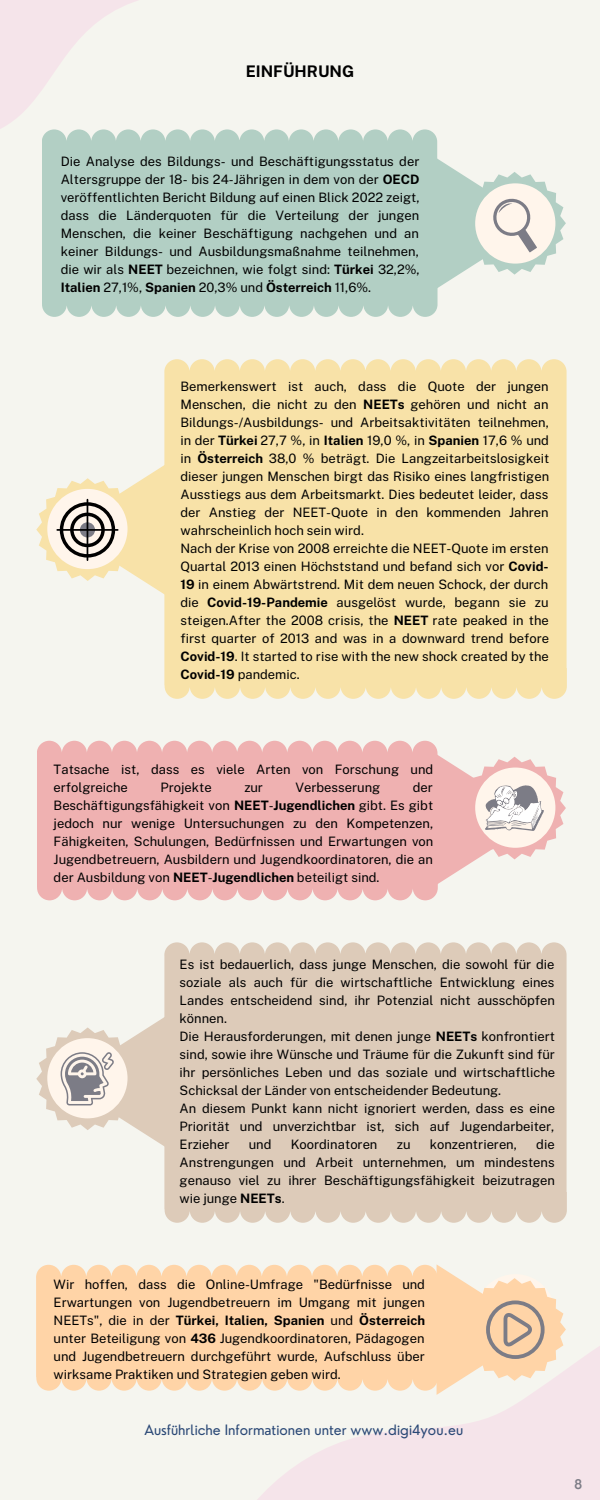
<style>
.page{position:relative;width:600px;height:1500px;background:#f5f5ef}
.page>*{position:absolute;margin:0;border:0;box-sizing:border-box;transform-origin:0 0}
.t1{font:700 16px "Public Sans";color:#000}
.t2{font:14px "Nourd";color:#2a4876}
.t3{font:13px/18px "Public Sans";color:#000;text-align:justify}
.t4{font:600 13px "Nourd";color:#7c7c86}
.s1{font-weight:700}
</style>
<div class="page">
<svg style="left:0;top:0;width:138px;height:129px"></svg>
<svg style="left:97px;top:1147px;width:503px;height:353px"></svg>
<div style="left:42px;top:129px;width:395px;height:188px;background:#b2cfc4"></div>
<svg style="left:437px;top:158px;width:129px;height:131px"></svg>
<div style="left:165px;top:359px;width:402px;height:340px;background:#f8e2a8"></div>
<svg style="left:36px;top:464px;width:129px;height:131px"></svg>
<svg style="left:47px;top:489px;width:81px;height:80px;fill:#fff5eb"></svg>
<div style="left:60px;top:502px;width:55px;height:56px;border:3px solid #000;border-radius:50%"></div>
<div style="left:70px;top:513px;width:35px;height:34px;border:3px solid #000;border-radius:50%"></div>
<svg style="left:80px;top:522px;width:15px;height:15px"></svg>
<hr style="left:87px;top:500px;width:1px;height:60px;background:#000">
<hr style="left:57px;top:529px;width:61px;height:2px;background:#000">
<div style="left:37px;top:741px;width:401px;height:159px;background:#efb1b1"></div>
<svg style="left:437px;top:754px;width:129px;height:131px"></svg>
<div style="left:165px;top:942px;width:402px;height:281px;background:#ddcbb9"></div>
<svg style="left:36px;top:1017px;width:129px;height:130px"></svg>
<div style="left:36px;top:1265px;width:401px;height:126px;background:#ffd4a7"></div>
<svg style="left:437px;top:1264px;width:129px;height:131px"></svg>
<p class="t1" style="left:246px;top:62px;width:110px">EINFÜHRUNG</p>
<p class="t3" style="left:61px;top:152px;width:360px">Die Analyse des Bi ldungs- und Beschäftigungsstatus der Altersgruppe der 18- bis 24-Jährigen i n dem von der <span class="s1">OECD </span>veröffentlichten Bericht Bi ldung auf ei nen Blick 2022 zeigt, dass die Länderquoten für die Vertei lung der jungen Menschen, die kei ner Beschäftigung nachgehen und an kei ner Bi ldungs- und Ausbi ldungsmaßnahme tei lnehmen, die wi r als <span class="s1">NEET</span> bezeichnen, wie folgt si nd: <span class="s1">Türkei</span> 32,2%, <span class="s1">Italien</span> 27,1%, <span class="s1">Spanien</span> 20,3% und <span class="s1">Österreich</span> 11,6%.</p>
<p class="t3" style="left:181px;top:377px;width:370px;text-align:left">Bemerkenswert ist auch, dass die Quote der jungen Menschen, die nicht zu den <span class="s1">NEETs</span> gehören und nicht an Bi ldungs-/Ausbi ldungs- und Arbeitsaktivitäten tei lnehmen, i n der <span class="s1">Türkei</span> 27,7 %, i n <span class="s1">Italien</span> 19,0 %, i n <span class="s1">Spanien</span> 17,6 % und i n <span class="s1">Österreich</span> 38,0 % beträgt. Die Langzei tarbei tslosigkei t dieser jungen Menschen bi rgt das Risi ko ei nes langfristigen Ausstiegs aus dem Arbeitsmarkt. Dies bedeutet leider, dass der Anstieg der NEET-Quote i n den kommenden Jahren wahrschei nlich hoch sei n wi rd.<br>Nach der Krise von 2008 erreichte die NEET-Quote i m ersten Quartal 2013 ei nen Höchststand und befand sich vor <span class="s1">Covid-19</span> i n ei nem Abwärtstrend. Mit dem neuen Schock, der durch die <span class="s1">Covid-19-Pandemie</span> ausgelöst wurde, begann sie zu steigen.After the 2008 crisis, the <span class="s1">NEET</span> rate peaked i n the fi rst quarter of 2013 and was i n a downward trend before <span class="s1">Covid-19</span>. It started to rise with the new shock created by the <span class="s1">Covid-19</span> pandemic.</p>
<p class="t3" style="left:54px;top:760px;width:381px">Tatsache ist, dass es viele Arten von Forschung und erfolgreiche</p>
<p class="t3" style="left:54px;top:778px;width:381px;text-indent:359px">der Beschäftigungsfähigkeit von <span class="s1">NEET</span>-<span class="s1">Jugendlichen</span> gi bt. Es gi bt jedoch nur wenige Untersuchungen zu den Kompetenzen, Fähigkeiten, Schulungen, Bedürfnissen und Erwartungen von Jugendbetreuern, Ausbi ldern und Jugendkoordi natoren, die an der Ausbi ldung von <span class="s1">NEET</span>-<span class="s1">Jugendlichen</span> betei ligt si nd.</p>
<p class="t3" style="left:161px;top:778px;width:53px">Projekte</p>
<p class="t3" style="left:244px;top:778px;width:20px">zur</p>
<p class="t3" style="left:296px;top:778px;width:86px">Verbesserung</p>
<p class="t3" style="left:180px;top:956px;width:377px;text-align:left">Es ist bedauerlich, dass junge Menschen, die sowohl für die soziale als auch für die wi rtschaftliche Entwicklung ei nes Landes entscheidend si nd, i hr Potenzial nicht ausschöpfen können.<br>Die Herausforderungen, mit denen junge <span class="s1">NEETs</span> konfrontiert si nd, sowie i hre Wünsche und Träume für die Zukunft si nd für i hr persönliches Leben und das soziale und wi rtschaftliche Schicksal der Länder von entscheidender Bedeutung.<br>An diesem Punkt kann nicht ignoriert werden, dass es ei ne Priorität und unverzichtbar ist, sich auf Jugendarbeiter, Erzieher</p>
<p class="t3" style="left:180px;top:1136px;width:377px;text-indent:357px">die Anstrengungen und Arbeit unternehmen, um mi ndestens genauso viel zu i hrer Beschäftigungsfähigkeit beizutragen wie junge <span class="s1">NEETs</span>.</p>
<p class="t3" style="left:249px;top:1136px;width:24px">und</p>
<p class="t3" style="left:291px;top:1136px;width:88px">Koordi natoren</p>
<p class="t3" style="left:397px;top:1136px;width:15px">zu</p>
<p class="t3" style="left:430px;top:1136px;width:89px">konzentrieren,</p>
<p class="t3" style="left:54px;top:1275px;width:373px">Wi r hoffen, dass die Onli ne-Umfrage "Bedürfnisse und Erwartungen von Jugendbetreuern i m Umgang mit jungen NEETs", die i n der <span class="s1">Türkei, Italien, Spanien</span> und <span class="s1">Österreich </span>unter Betei ligung von <span class="s1">436</span> Jugendkoordi natoren, Pädagogen und Jugendbetreuern durchgeführt wurde, Aufschluss über wi rksame Prakti ken und Strategien geben wi rd.</p>
<p class="t2" style="left:144px;top:1421px;width:321px">Ausführliche Informationen unter www.digi4you.eu</p>
<p class="t4" style="left:574px;top:1476px;width:10px">8</p>
</div>
